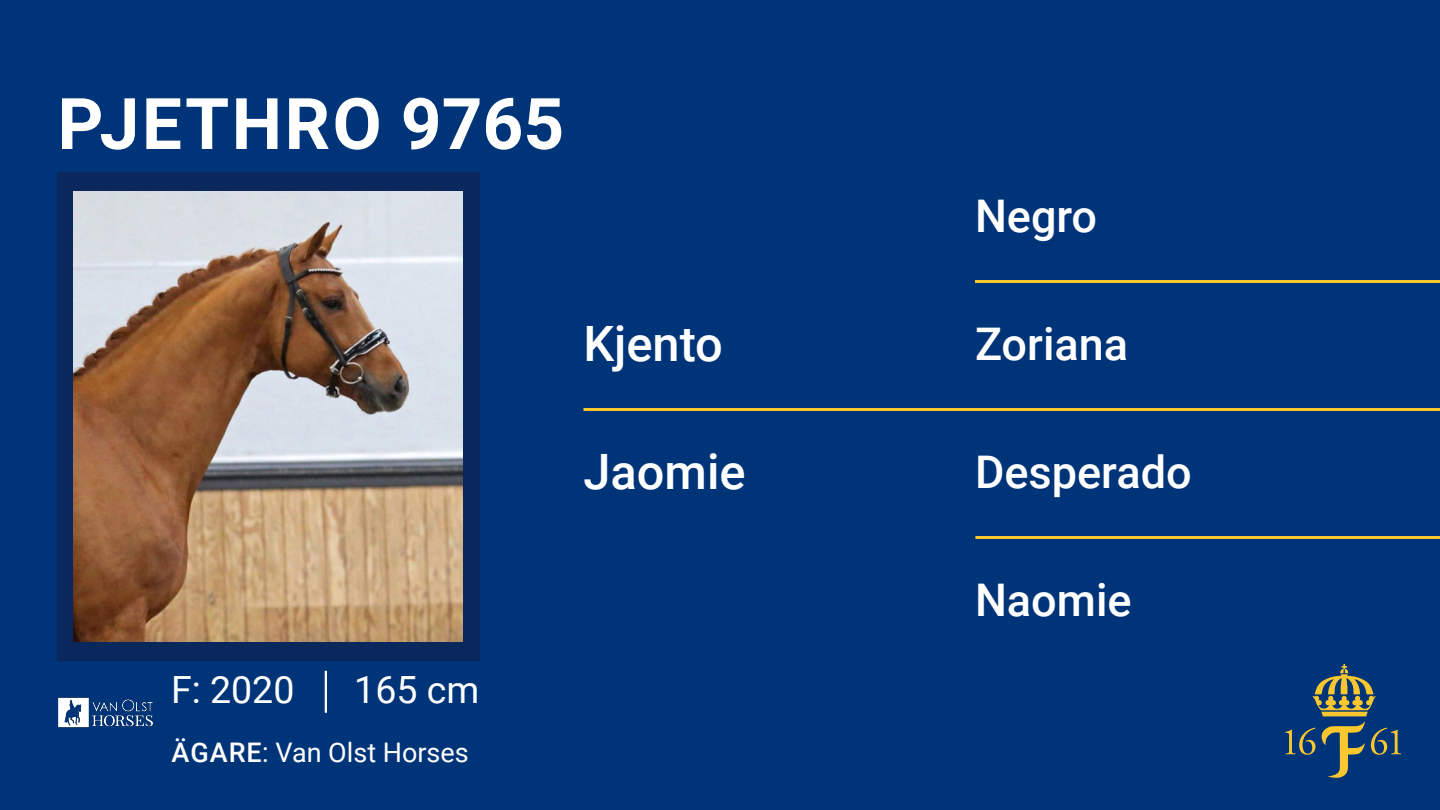
<style>
.page{position:relative;width:1440px;height:810px;background:#003478}
.page>*{position:absolute;margin:0;border:0;box-sizing:border-box;transform-origin:0 0}
.t1{font:700 71.25px "Roboto";letter-spacing:.035em;color:#fff}
.t2{font:500 48.75px "Roboto";color:#fff}
.t3{font:500 45px "Roboto";color:#fff}
.t4{font:37.5px "Roboto";color:#fff}
.t5{font:27px "Roboto";color:#fff}
.s1{font-weight:500}
</style>
<div class="page">
<div style="left:57px;top:173px;width:423px;height:488px;background:#0b285c"></div>
<img style="left:73px;top:192px;width:389px;height:450px">
<img style="left:58px;top:698px;width:95px;height:30px">
<hr style="left:325px;top:671px;width:2px;height:42px;background:#fff">
<svg style="left:1285px;top:664px;width:116px;height:114px"></svg>
<hr style="left:583px;top:408px;width:857px;height:3px;background:#fac82e">
<hr style="left:975px;top:280px;width:465px;height:3px;background:#fac82e">
<hr style="left:975px;top:536px;width:465px;height:3px;background:#fac82e">
<p class="t1" style="left:57px;top:74px;width:508px">PJETHRO 9765</p>
<p class="t3" style="left:975px;top:185px;width:124px">Negro</p>
<p class="t2" style="left:583px;top:309px;width:141px">Kjento</p>
<p class="t3" style="left:975px;top:313px;width:155px">Zoriana</p>
<p class="t2" style="left:583px;top:437px;width:164px">Jaomie</p>
<p class="t3" style="left:975px;top:441px;width:218px">Desperado</p>
<p class="t4" style="left:171px;top:663px;width:125px">F: 2020</p>
<p class="t5" style="left:172px;top:734px;width:299px"><span class="s1">ÄGARE</span>: Van Olst Horses</p>
<p class="t4" style="left:354px;top:663px;width:126px">165 cm</p>
<p class="t3" style="left:975px;top:569px;width:158px">Naomie</p>
</div>
